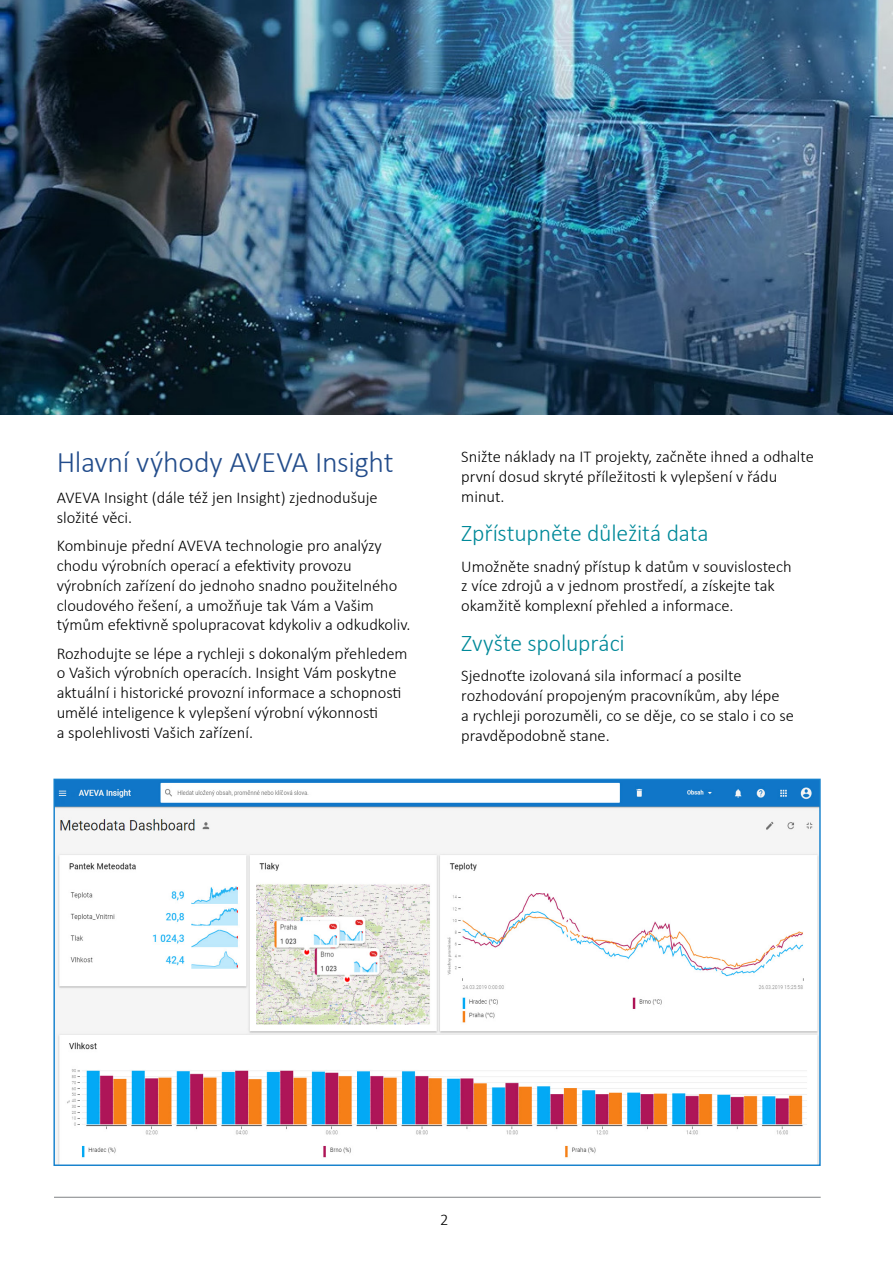
<style>
.page{position:relative;width:893px;height:1263px;background:#fff}
.page>*{position:absolute;margin:0;border:0;box-sizing:border-box;transform-origin:0 0}
._2021_nadpis_cerny{font:300 30px "Calibri";letter-spacing:-.015em;color:#224c8b}
._2021_zelenomodry_nadpis{font:300 24px "Calibri";letter-spacing:-.01em;color:#008999}
._2021_TEXT_Základní_text_sloupce{font:300 16.5px/19.8px "Calibri";color:#000}
</style>
<div class="page">
<hr style="left:54px;top:1197px;width:767px;height:1px;background:#808285">
<img style="left:0;top:0;width:893px;height:415px">
<img style="left:55px;top:781px;width:764px;height:383px">
<p class="_2021_nadpis_cerny" style="left:57px;top:444px;width:338px">Hlavní výhody AVEVA Insight</p>
<p class="_2021_TEXT_Základní_text_sloupce" style="left:57px;top:487px;width:322px">AVEVA Insight (dále též jen Insight) zjednodušuje složité věci.</p>
<p class="_2021_TEXT_Základní_text_sloupce" style="left:57px;top:536px;width:355px">Kombinuje přední AVEVA technologie pro analýzy chodu výrobních operací a efektivity provozu výrobních zařízení do jednoho snadno použitelného cloudového řešení, a umožňuje tak Vám a Vašim týmům efektivně spolupracovat kdykoliv a odkudkoliv.</p>
<p class="_2021_TEXT_Základní_text_sloupce" style="left:57px;top:643px;width:352px">Rozhodujte se lépe a rychleji s dokonalým přehledem o Vašich výrobních operacích. Insight Vám poskytne aktuální i historické provozní informace a schopnosti umělé inteligence k vylepšení výrobní výkonnosti<br>a spolehlivosti Vašich zařízení.</p>
<p class="_2021_TEXT_Základní_text_sloupce" style="left:461px;top:447px;width:354px">Snižte náklady na IT projekty, začněte ihned a odhalte první dosud skryté příležitosti k vylepšení v řádu minut.</p>
<p class="_2021_zelenomodry_nadpis" style="left:461px;top:519px;width:249px">Zpřístupněte důležitá data</p>
<p class="_2021_TEXT_Základní_text_sloupce" style="left:461px;top:556px;width:332px">Umožněte snadný přístup k datům v souvislostech z více zdrojů a v jednom prostředí, a získejte tak okamžitě komplexní přehled a informace.</p>
<p class="_2021_zelenomodry_nadpis" style="left:461px;top:628px;width:165px">Zvyšte spolupráci</p>
<p class="_2021_TEXT_Základní_text_sloupce" style="left:461px;top:666px;width:334px">Sjednoťte izolovaná sila informací a posilte rozhodování propojeným pracovníkům, aby lépe<br>a rychleji porozuměli, co se děje, co se stalo i co se pravděpodobně stane.</p>
<p class="_2021_TEXT_Základní_text_sloupce" style="left:440px;top:1209px;width:10px">2</p>
</div>
